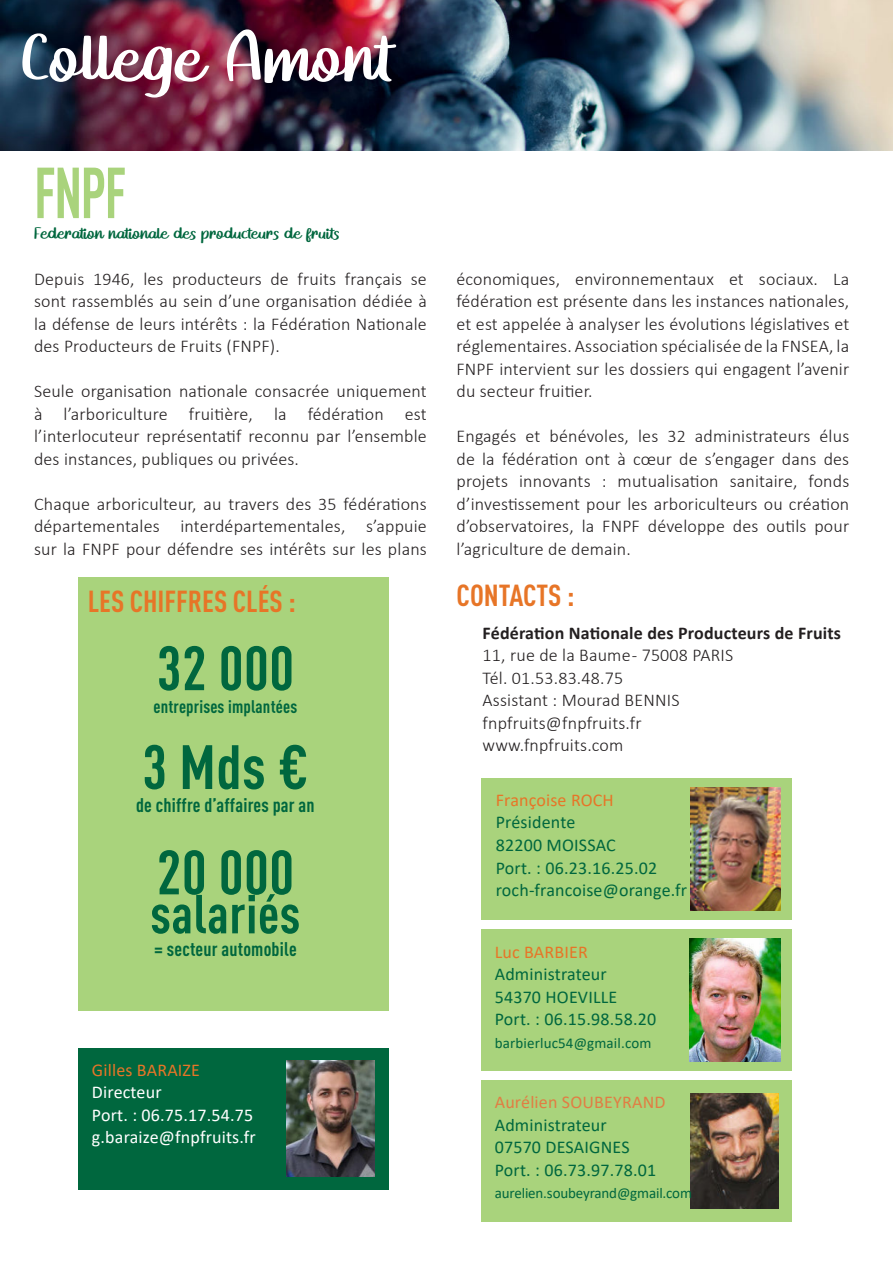
<style>
.page{position:relative;width:893px;height:1263px;background:#fff}
.page>*{position:absolute;margin:0;border:0;box-sizing:border-box;transform-origin:0 0}
.t1{font:75.3px "Homework";color:#fff;scale:.96 1}
.t2{font:700 condensed 70.95px "DIN Pro";color:#a9d37c;scale:.79 1}
.t3{font:700 condensed 61.5px "DIN Pro";letter-spacing:.01em;color:#00673e}
.t4{font:700 condensed 54px "DIN Pro";letter-spacing:.01em;color:#00673e}
.t5{font:700 condensed 30px "DIN Pro";color:#e77527}
.t6{font:700 condensed 19.5px "DIN Pro";letter-spacing:.01em;color:#00673e}
.t7{font:300 18px/22.5px "Calibri";letter-spacing:.01em;color:#231f20;text-align:justify}
.t8{font:18px/22.5px "Calibri";letter-spacing:.01em;color:#00673e}
.t9{font:18px/22.5px "Calibri";letter-spacing:.01em;color:#fff}
.t10{font:18px "Homework";color:#00673e}
.t11{font:700 18px "Calibri";letter-spacing:.01em;color:#231f20}
.t12{font:18px "Calibri";letter-spacing:.01em;color:#e77527}
.t13{font:700 condensed 18px "DIN Pro";letter-spacing:.01em;color:#00673e}
.t14{font:18px "Calibri";letter-spacing:.01em;color:#e17d43}
.t15{font:15px "Calibri";letter-spacing:-.01em;color:#00673e}
.t16{font:15px "Calibri";letter-spacing:.01em;color:#00673e}
</style>
<div class="page">
<div style="left:482px;top:778px;width:310px;height:142px;background:#a9d37c"></div>
<div style="left:78px;top:577px;width:310px;height:434px;background:#a9d37c"></div>
<img style="left:0;top:0;width:893px;height:150px">
<img style="left:690px;top:787px;width:91px;height:124px">
<div style="left:481px;top:1080px;width:310px;height:142px;background:#a9d37c"></div>
<img style="left:691px;top:1093px;width:87px;height:116px">
<div style="left:78px;top:1047px;width:310px;height:142px;background:#00673e"></div>
<div style="left:481px;top:929px;width:310px;height:142px;background:#a9d37c"></div>
<img style="left:689px;top:938px;width:91px;height:124px">
<img style="left:286px;top:1060px;width:88px;height:116px">
<h1 class="t1" style="left:21px;top:28px;width:388px">Collègè Amont</h1>
<h2 class="t2" style="left:34px;top:154px;width:119px">FNPF</h2>
<p class="t10" style="left:34px;top:226px;width:307px">Fèdèration nationalè dès productèurs dè fruits</p>
<p class="t7" style="left:34px;top:269px;width:394px">Depuis 1946, les producteurs de fruits français se sont rassemblés au sein d’une organisation dédiée à la défense de leurs intérêts : la Fédération Nationale des Producteurs de Fruits (FNPF).</p>
<p class="t7" style="left:34px;top:380px;width:394px">Seule organisation nationale consacrée uniquement à l’arboriculture fruitière, la fédération est l’interlocuteur représentatif reconnu par l’ensemble des instances, publiques ou privées.</p>
<p class="t7" style="left:34px;top:492px;width:394px">Chaque arboriculteur, au travers des 35 fédérations départementales interdépartementales, s’appuie sur la FNPF pour défendre ses intérêts sur les plans</p>
<p class="t7" style="left:456px;top:267px;width:394px">économiques, environnementaux et sociaux. La fédération est présente dans les instances nationales, et est appelée à analyser les évolutions législatives et réglementaires. Association spécialisée de la FNSEA, la FNPF intervient sur les dossiers qui engagent l’avenir du secteur fruitier.</p>
<p class="t7" style="left:456px;top:425px;width:394px">Engagés et bénévoles, les 32 administrateurs élus de la fédération ont à cœur de s’engager dans des projets innovants : mutualisation sanitaire, fonds d’investissement pour les arboriculteurs ou création d’observatoires, la FNPF développe des outils pour l’agriculture de demain.</p>
<h3 class="t5" style="left:88px;top:585px;width:210px">LES CHIFFRES CLÉS :</h3>
<h3 class="t5" style="left:456px;top:579px;width:119px">CONTACTS :</h3>
<h3 class="t3" style="left:157px;top:635px;width:139px">32 000</h3>
<p class="t13" style="left:154px;top:696px;width:145px">entreprises implantées</p>
<h3 class="t3" style="left:142px;top:734px;width:168px">3 Mds €</h3>
<p class="t6" style="left:136px;top:794px;width:180px">de chiffre d’affaires par an</p>
<h3 class="t3" style="left:157px;top:839px;width:139px">20 000</h3>
<h3 class="t4" style="left:150px;top:885px;width:151px">salariés</h3>
<p class="t6" style="left:154px;top:938px;width:144px">= secteur automobile</p>
<p class="t12" style="left:92px;top:1061px;width:110px">Gilles BARAIZE</p>
<p class="t9" style="left:92px;top:1081px;width:165px">Directeur<br>Port. : 06.75.17.54.75 g.baraize@fnpfruits.fr</p>
<p class="t11" style="left:483px;top:620px;width:360px">Fédération Nationale des Producteurs de Fruits</p>
<p class="t7" style="left:483px;top:644px;width:252px;text-align:left">11, rue de la Baume - 75008 PARIS<br>Tél. 01.53.83.48.75<br>Assistant : Mourad BENNIS fnpfruits@fnpfruits.fr www.fnpfruits.com</p>
<p class="t12" style="left:496px;top:791px;width:120px">Françoise ROCH</p>
<p class="t8" style="left:496px;top:811px;width:193px">Présidente<br>82200 MOISSAC<br>Port. : 06.23.16.25.02 roch-francoise@orange.fr</p>
<p class="t12" style="left:495px;top:943px;width:95px">Luc BARBIER</p>
<p class="t8" style="left:495px;top:963px;width:163px">Administrateur<br>54370 HOEVILLE<br>Port. : 06.15.98.58.20</p>
<p class="t16" style="left:495px;top:1035px;width:158px">barbierluc54@gmail.com</p>
<p class="t14" style="left:495px;top:1093px;width:172px">Aurélien SOUBEYRAND</p>
<p class="t8" style="left:495px;top:1114px;width:163px">Administrateur<br>07570 DESAIGNES<br>Port. : 06.73.97.78.01</p>
<p class="t15" style="left:495px;top:1186px;width:199px">aurelien.soubeyrand@gmail.com</p>
</div>
